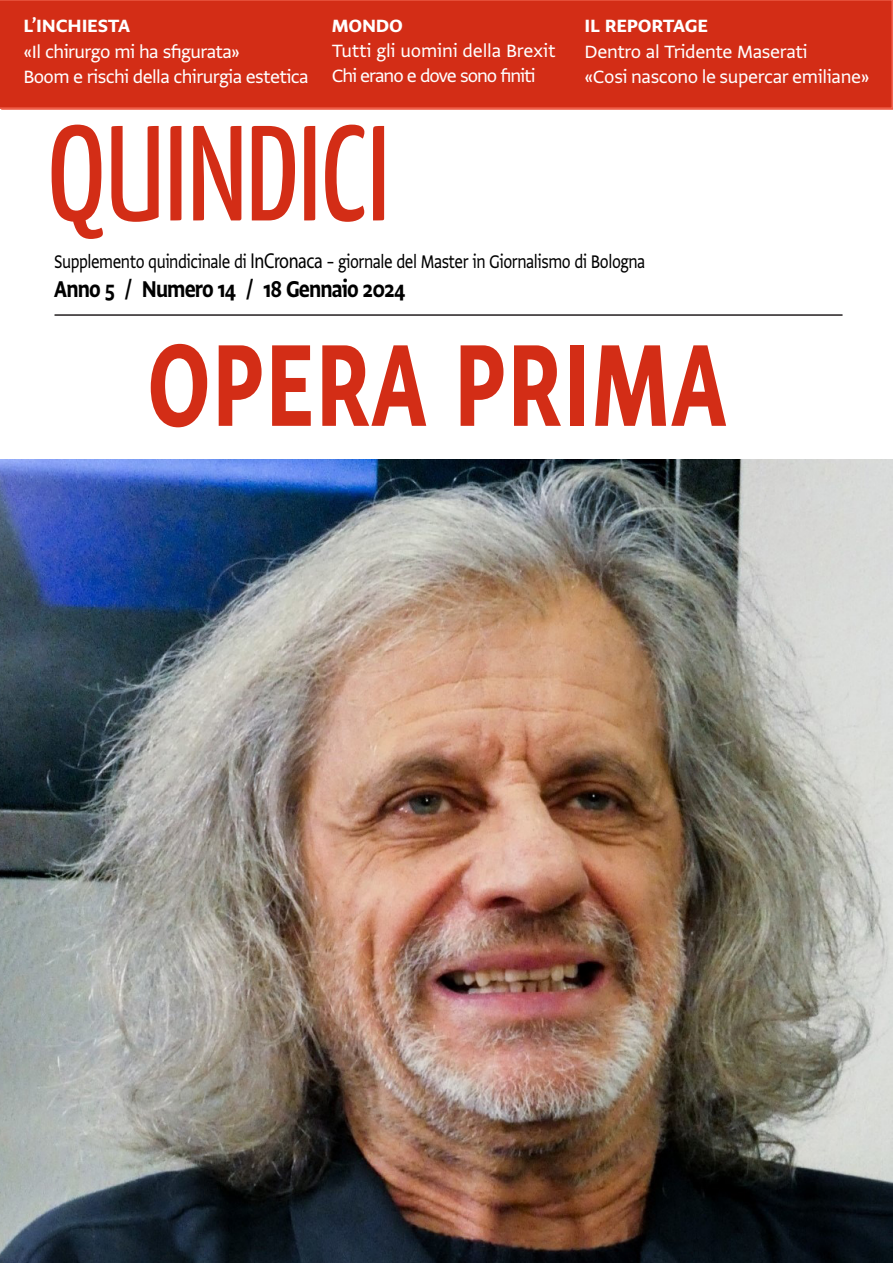
<style>
.page{position:relative;width:893px;height:1263px;background:#fff}
.page>*{position:absolute;margin:0;border:0;box-sizing:border-box;transform-origin:0 0}
.Titolo{font:138px "Greta Sans Std Bld";letter-spacing:.015em;color:#d32d16;scale:.7 1}
.Testo_copertina{font:27px "Greta Sans Std Bld";letter-spacing:-.04em;color:#000;scale:.83 1}
.Testo__Supplemento{font:21.6px "Greta Sans Std";letter-spacing:-.025em;color:#000;scale:.83 1}
.Testo_banda_rossa{font:21px "Greta Sans Std";letter-spacing:-.03em;color:#fff}
.Testo_banda_rossa-2{font:21px "Greta Sans Std Bld";letter-spacing:-.01em;color:#fff}
.Testo_banda_rossa-3{font:21px "Greta Sans Std";letter-spacing:-.01em;color:#fff}
.Testo_banda_rossa-4{font:21px "Greta Sans Std";letter-spacing:-.05em;color:#fff}
.s1{font-family:"Myriad Pro"}
</style>
<div class="page">
<svg style="left:52px;top:125px;width:332px;height:114px"></svg>
<hr style="left:55px;top:314px;width:787px;height:2px;background:#231f20">
<img style="left:0;top:459px;width:893px;height:804px">
<div style="left:0;top:0;width:893px;height:109px;background:#d32d16"></div>
<p class="Testo_banda_rossa-2" style="left:23px;top:14px;width:109px">L’INCHIESTA</p>
<p class="Testo_banda_rossa" style="left:23px;top:39px;width:218px">«Il chirurgo mi ha sfigurata»</p>
<p class="Testo_banda_rossa" style="left:23px;top:64px;width:287px">Boom e rischi della chirurgia estetica</p>
<p class="Testo_banda_rossa-2" style="left:332px;top:13px;width:73px">MONDO</p>
<p class="Testo_banda_rossa-3" style="left:332px;top:39px;width:225px">Tutti gli uomini della Brexit</p>
<p class="Testo_banda_rossa-4" style="left:332px;top:64px;width:206px">Chi erano e dove sono finiti</p>
<p class="Testo_banda_rossa-2" style="left:584px;top:14px;width:125px">IL REPORTAGE</p>
<p class="Testo_banda_rossa" style="left:584px;top:39px;width:225px">Dentro al Tridente Maserati</p>
<p class="Testo_banda_rossa" style="left:584px;top:64px;width:287px">«Cosi nascono le supercar emiliane»</p>
<p class="Testo__Supplemento" style="left:54px;top:249px;width:714px">Supplemento quindicinale di <span class="s1">InCronaca</span> – giornale del Master in Giornalismo di Bologna</p>
<p class="Testo_copertina" style="left:54px;top:273px;width:425px">Anno 5 / Numero 14 / 18 Gennaio 2024</p>
<p class="Titolo" style="left:147px;top:303px;width:831px">OPERA PRIMA</p>
</div>
